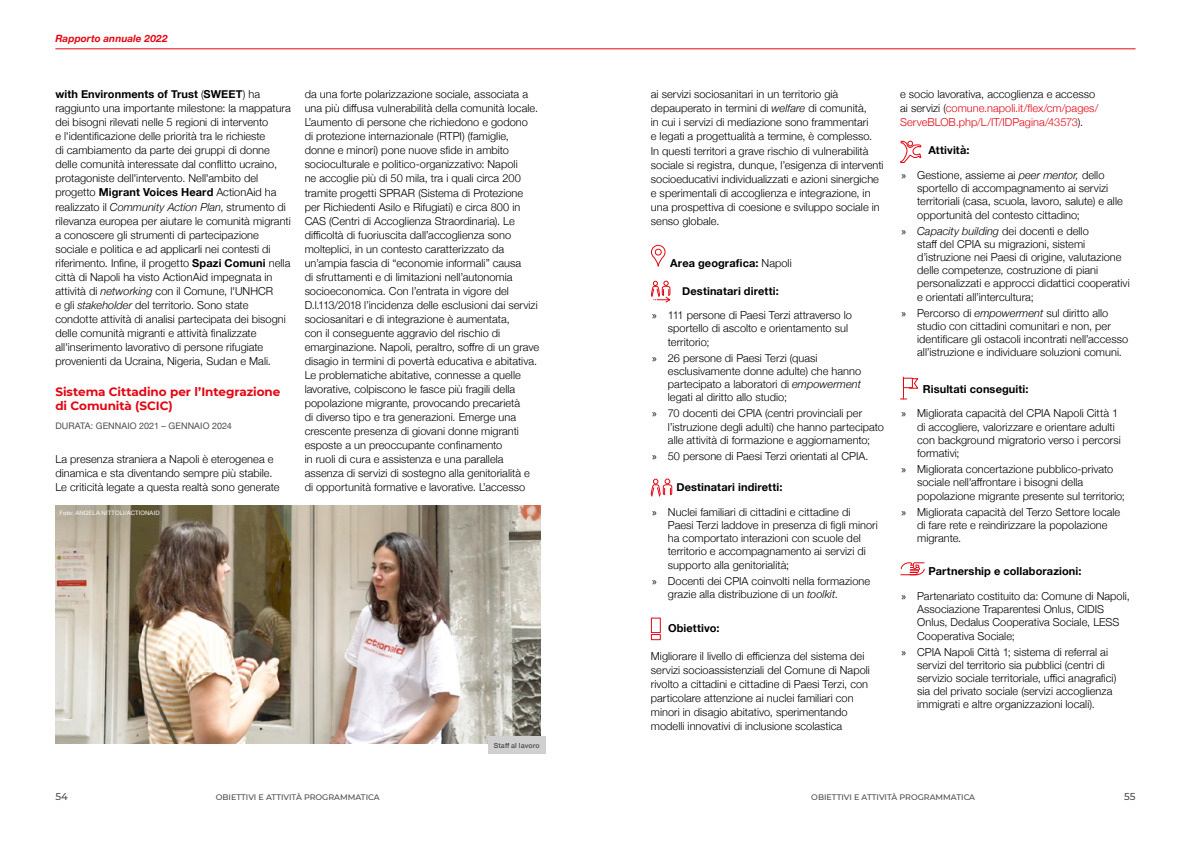
<style>
.page{position:relative;width:1191px;height:842px;background:#fff}
.page>*{position:absolute;margin:0;border:0;box-sizing:border-box;transform-origin:0 0}
.t1{font:700 12px/14px "Montserrat";letter-spacing:-.005em;color:#e30613}
.t2{font:300 11px/14px "Helvetica Neue";letter-spacing:.005em;color:#000}
.t3{font:700 11px "Helvetica Neue";letter-spacing:.01em;color:#000}
.t4{font:300 11px/14px "Helvetica Neue";color:#e30613}
.t5{font:italic 700 10px "Helvetica Neue";letter-spacing:.005em;color:#e30613}
.t6{font:500 10px "Montserrat";color:#4a4a49}
.t7{font:9px "Helvetica Neue";letter-spacing:.01em;color:#4a4a49}
.t8{font:500 8px "Montserrat";color:#4a4a49}
.t9{font:500 7px "Helvetica Neue";letter-spacing:.02em;color:#4a4a49}
.t10{font:6px "Helvetica Neue";letter-spacing:.02em;color:#fff}
.s1{font-weight:700}
.s2{font-style:italic}
.s3{font-weight:300}
.s4{font-family:"Myriad Pro";font-weight:400}
.s5{color:#000}
</style>
<div class="page">
<img style="left:55px;top:505px;width:485px;height:239px">
<div style="left:488px;top:736px;width:57px;height:18px;background:#d0d0d0"></div>
<hr style="left:55px;top:48px;width:1080px;height:1px;background:#e30613">
<svg style="left:651px;top:245px;width:15px;height:22px"></svg>
<svg style="left:651px;top:281px;width:20px;height:21px"></svg>
<svg style="left:651px;top:479px;width:21px;height:17px"></svg>
<div style="left:651px;top:618px;width:9px;height:15px;border:1px solid #e30613"></div>
<div style="left:651px;top:634px;width:9px;height:6px;border:1px solid #e30613"></div>
<svg style="left:900px;top:140px;width:22px;height:23px"></svg>
<svg style="left:900px;top:377px;width:19px;height:23px"></svg>
<svg style="left:900px;top:562px;width:25px;height:13px"></svg>
<p class="t5" style="left:55px;top:31px;width:114px">Rapporto annuale 2022</p>
<p class="t2" style="left:55px;top:87px;width:237px"><span class="s1">with Environments of Trust</span> (<span class="s1">SWEET</span>) ha raggiunto una importante milestone: la mappatura dei bisogni rilevati nelle 5 regioni di intervento<br>e l'identificazione delle priorità tra le richieste<br>di cambiamento da parte dei gruppi di donne delle comunità interessate dal conflitto ucraino, protagoniste dell'intervento. Nell'ambito del progetto <span class="s1">Migrant Voices Heard</span> ActionAid ha realizzato il <span class="s2">Community Action Plan</span>, strumento di rilevanza europea per aiutare le comunità migranti a conoscere gli strumenti di partecipazione sociale e politica e ad applicarli nei contesti di riferimento. Infine, il progetto <span class="s1">Spazi Comuni</span> nella città di Napoli ha visto ActionAid impegnata in attività di <span class="s2">networking</span> con il Comune, l'UNHCR<br>e gli <span class="s2">stakeholder</span> del territorio. Sono state condotte attività di analisi partecipata dei bisogni delle comunità migranti e attività finalizzate all'inserimento lavorativo di persone rifugiate provenienti da Ucraina, Nigeria, Sudan e Mali.</p>
<p class="t1" style="left:55px;top:384px;width:226px">Sistema Cittadino per l’Integrazione di Comunità (SCIC)</p>
<p class="t7" style="left:55px;top:420px;width:178px">DURATA: GENNAIO 2021 – GENNAIO 2024</p>
<p class="t2" style="left:55px;top:451px;width:226px">La presenza straniera a Napoli è eterogenea e dinamica e sta diventando sempre più stabile.<br>Le criticità legate a questa realtà sono generate</p>
<p class="t10" style="left:60px;top:509px;width:101px">Foto: ANGELA NITTOLI/ACTIONAID</p>
<p class="t2" style="left:305px;top:87px;width:236px">da una forte polarizzazione sociale, associata a una più diffusa vulnerabilità della comunità locale.<br>L’aumento di persone che richiedono e godono<br>di protezione internazionale (RTPI) (famiglie, donne e minori) pone nuove sfide in ambito socioculturale e politico-organizzativo: Napoli<br>ne accoglie più di 50 mila, tra i quali circa 200 tramite progetti SPRAR (Sistema di Protezione per Richiedenti Asilo e Rifugiati) e circa 800 in CAS (Centri di Accoglienza Straordinaria). Le difficoltà di fuoriuscita dall’accoglienza sono molteplici, in un contesto caratterizzato da un’ampia fascia di “economie informali” causa<br>di sfruttamenti e di limitazioni nell’autonomia socioeconomica. Con l’entrata in vigore del D.l.113/2018 l’incidenza delle esclusioni dai servizi sociosanitari e di integrazione è aumentata,<br>con il conseguente aggravio del rischio di emarginazione. Napoli, peraltro, soffre di un grave disagio in termini di povertà educativa e abitativa.<br>Le problematiche abitative, connesse a quelle lavorative, colpiscono le fasce più fragili della popolazione migrante, provocando precarietà<br>di diverso tipo e tra generazioni. Emerge una crescente presenza di giovani donne migranti esposte a un preoccupante confinamento<br>in ruoli di cura e assistenza e una parallela assenza di servizi di sostegno alla genitorialità e di opportunità formative e lavorative. L’accesso</p>
<p class="t2" style="left:651px;top:87px;width:234px">ai servizi sociosanitari in un territorio già depauperato in termini di <span class="s2">welfare</span> di comunità,<br>in cui i servizi di mediazione sono frammentari<br>e legati a progettualità a termine, è complesso.<br>In questi territori a grave rischio di vulnerabilità sociale si registra, dunque, l’esigenza di interventi socioeducativi individualizzati e azioni sinergiche e sperimentali di accoglienza e integrazione, in una prospettiva di coesione e sviluppo sociale in senso globale.</p>
<p class="t3" style="left:670px;top:254px;width:123px">Area geografica: <span class="s3">Napoli</span></p>
<p class="t3" style="left:682px;top:282px;width:98px">Destinatari diretti:</p>
<p class="t2" style="left:668px;top:308px;width:186px;line-height:13.2px;text-indent:-16px"><span class="s4">»</span> 111 persone di Paesi Terzi attraverso lo sportello di ascolto e orientamento sul territorio;</p>
<p class="t2" style="left:668px;top:350px;width:195px;line-height:13.2px;text-indent:-16px"><span class="s4">»</span> 26 persone di Paesi Terzi (quasi esclusivamente donne adulte) che hanno partecipato a laboratori di <span class="s2">empowerment </span>legati al diritto allo studio;</p>
<p class="t2" style="left:668px;top:406px;width:217px;line-height:13.2px;text-indent:-16px"><span class="s4">»</span> 70 docenti dei CPIA (centri provinciali per l’istruzione degli adulti) che hanno partecipato alle attività di formazione e aggiornamento;</p>
<p class="t2" style="left:652px;top:448px;width:218px"><span class="s4">»</span> 50 persone di Paesi Terzi orientati al CPIA.</p>
<p class="t3" style="left:676px;top:479px;width:107px">Destinatari indiretti:</p>
<p class="t2" style="left:668px;top:504px;width:211px;line-height:13.2px;text-indent:-16px"><span class="s4">»</span> Nuclei familiari di cittadini e cittadine di Paesi Terzi laddove in presenza di figli minori ha comportato interazioni con scuole del territorio e accompagnamento ai servizi di supporto alla genitorialità;</p>
<p class="t2" style="left:668px;top:573px;width:204px;line-height:13.2px;text-indent:-16px"><span class="s4">»</span> Docenti dei CPIA coinvolti nella formazione grazie alla distribuzione di un <span class="s2">toolkit</span>.</p>
<p class="t3" style="left:668px;top:619px;width:53px">Obiettivo:</p>
<p class="t2" style="left:651px;top:648px;width:221px">Migliorare il livello di efficienza del sistema dei servizi socioassistenziali del Comune di Napoli rivolto a cittadini e cittadine di Paesi Terzi, con particolare attenzione ai nuclei familiari con minori in disagio abitativo, sperimentando modelli innovativi di inclusione scolastica</p>
<p class="t9" style="left:494px;top:739px;width:47px">Staff al lavoro</p>
<p class="t4" style="left:900px;top:87px;width:200px"><span class="s5">e socio lavorativa, accoglienza e accesso ai servizi (</span>comune.napoli.it/flex/cm/pages/<br>ServeBLOB.php/L/IT/IDPagina/43573<span class="s5">).</span></p>
<p class="t3" style="left:928px;top:142px;width:42px">Attività:</p>
<p class="t2" style="left:917px;top:168px;width:207px;line-height:13.2px;text-indent:-16px"><span class="s4">»</span> Gestione, assieme ai <span class="s2">peer mentor,</span> dello sportello di accompagnamento ai servizi territoriali (casa, scuola, lavoro, salute) e alle opportunità del contesto cittadino;</p>
<p class="t2" style="left:917px;top:223px;width:214px;line-height:13.2px;text-indent:-16px"><span class="s4">»</span> <span class="s2">Capacity building</span> dei docenti e dello<br>staff del CPIA su migrazioni, sistemi d’istruzione nei Paesi di origine, valutazione delle competenze, costruzione di piani personalizzati e approcci didattici cooperativi e orientati all’intercultura;</p>
<p class="t2" style="left:917px;top:305px;width:212px;line-height:13.2px;text-indent:-16px"><span class="s4">»</span> Percorso di <span class="s2">empowerment</span> sul diritto allo studio con cittadini comunitari e non, per identificare gli ostacoli incontrati nell’accesso all’istruzione e individuare soluzioni comuni.</p>
<p class="t3" style="left:922px;top:380px;width:107px">Risultati conseguiti:</p>
<p class="t2" style="left:917px;top:406px;width:205px;line-height:13.2px;text-indent:-16px"><span class="s4">»</span> Migliorata capacità del CPIA Napoli Città 1 di accogliere, valorizzare e orientare adulti con background migratorio verso i percorsi formativi;</p>
<p class="t2" style="left:917px;top:462px;width:209px;line-height:13.2px;text-indent:-16px"><span class="s4">»</span> Migliorata concertazione pubblico-privato sociale nell'affrontare i bisogni della popolazione migrante presente sul territorio;</p>
<p class="t2" style="left:917px;top:504px;width:205px;line-height:13.2px;text-indent:-16px"><span class="s4">»</span> Migliorata capacità del Terzo Settore locale di fare rete e reindirizzare la popolazione migrante.</p>
<p class="t3" style="left:928px;top:563px;width:154px">Partnership e collaborazioni:</p>
<p class="t2" style="left:917px;top:589px;width:214px;line-height:13.2px;text-indent:-16px"><span class="s4">»</span> Partenariato costituito da: Comune di Napoli, Associazione Traparentesi Onlus, CIDIS Onlus, Dedalus Cooperativa Sociale, LESS Cooperativa Sociale;</p>
<p class="t2" style="left:917px;top:644px;width:201px;line-height:13.2px;text-indent:-16px"><span class="s4">»</span> CPIA Napoli Città 1; sistema di referral ai servizi del territorio sia pubblici (centri di servizio sociale territoriale, uffici anagrafici) sia del privato sociale (servizi accoglienza immigrati e altre organizzazioni locali).</p>
<p class="t8" style="left:216px;top:791px;width:164px">OBI ETTIVI E ATTIVITÀ PROGRAMMATI CA</p>
<p class="t8" style="left:811px;top:791px;width:164px">OBI ETTIVI E ATTIVITÀ PROGRAMMATI CA</p>
<p class="t6" style="left:55px;top:789px;width:14px">54</p>
<p class="t6" style="left:1124px;top:789px;width:13px">55</p>
</div>
